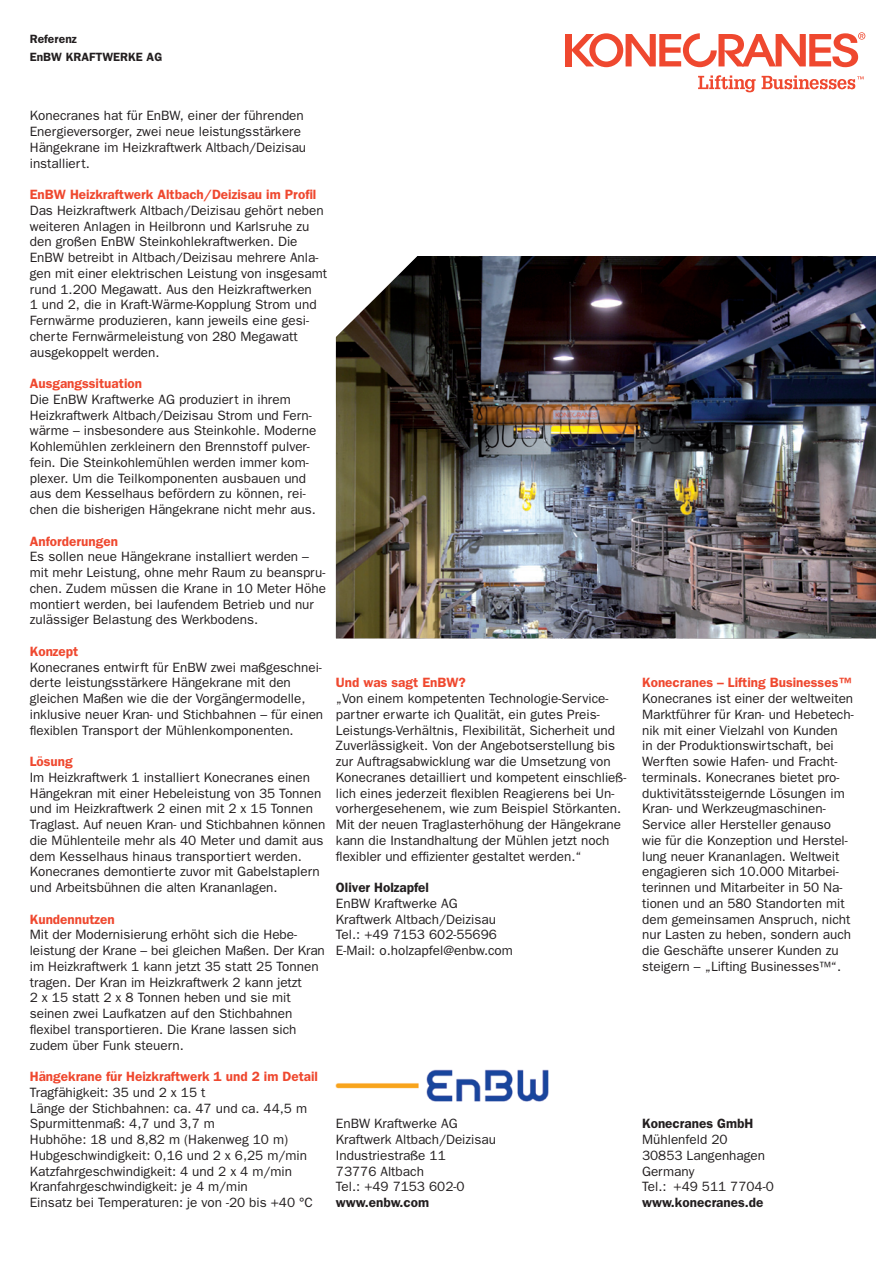
<style>
.page{position:relative;width:893px;height:1263px;background:#fff}
.page>*{position:absolute;margin:0;border:0;box-sizing:border-box;transform-origin:0 0}
.Copy{font:13.5px/15.8px "Franklin Gothic";color:#231f20}
.Head_Copy_rot{font:600 13.5px "Franklin Gothic";color:#ef482f}
.Copy-2{font:600 13.5px "Franklin Gothic";color:#231f20}
.t1{font:600 12px "Franklin Gothic";letter-spacing:.005em;color:#231f20}
</style>
<div class="page">
<svg style="left:698px;top:75px;width:58px;height:17px"></svg>
<svg style="left:762px;top:75px;width:101px;height:14px"></svg>
<div style="left:566px;top:34px;width:6px;height:32px;background:#ef482f"></div>
<svg style="left:571px;top:32px;width:294px;height:35px"></svg>
<img style="left:336px;top:256px;width:540px;height:382px">
<img style="left:335px;top:1069px;width:214px;height:33px">
<p class="t1" style="left:30px;top:32px;width:49px">Referenz</p>
<p class="t1" style="left:30px;top:50px;width:134px">EnBW KRAFTWERKE AG</p>
<p class="Copy" style="left:30px;top:108px;width:278px">Konecranes hat für EnBW, einer der führenden Energieversorger, zwei neue leistungsstärkere Hängekrane im Heizkraftwerk Altbach/Deizisau installiert.</p>
<p class="Head_Copy_rot" style="left:30px;top:186px;width:288px">EnBW Heizkraftwerk Altbach/Deizisau im Profil</p>
<p class="Copy" style="left:30px;top:202px;width:299px">Das Heizkraftwerk Altbach/Deizisau gehört neben weiteren Anlagen in Heilbronn und Karlsruhe zu den großen EnBW Steinkohlekraftwerken. Die EnBW betreibt in Altbach/Deizisau mehrere Anla&shy;gen mit einer elektrischen Leistung von insgesamt rund 1.200 Megawatt. Aus den Heizkraftwerken<br>1 und 2, die in Kraft-Wärme-Kopplung Strom und Fernwärme produzieren, kann jeweils eine gesi&shy;cherte Fernwärmeleistung von 280 Megawatt ausgekoppelt werden.</p>
<p class="Head_Copy_rot" style="left:30px;top:375px;width:114px">Ausgangssituation</p>
<p class="Copy" style="left:30px;top:391px;width:288px">Die EnBW Kraftwerke AG produziert in ihrem Heizkraftwerk Altbach/Deizisau Strom und Fern&shy;wärme – insbesondere aus Steinkohle. Moderne Kohlemühlen zerkleinern den Brennstoff pulver&shy;fein. Die Steinkohlemühlen werden immer kom&shy;plexer. Um die Teilkomponenten ausbauen und aus dem Kesselhaus befördern zu können, rei&shy;chen die bisherigen Hängekrane nicht mehr aus.</p>
<p class="Head_Copy_rot" style="left:30px;top:533px;width:90px">Anforderungen</p>
<p class="Copy" style="left:30px;top:549px;width:298px">Es sollen neue Hängekrane installiert werden – mit mehr Leistung, ohne mehr Raum zu beanspru&shy;chen. Zudem müssen die Krane in 10 Meter Höhe montiert werden, bei laufendem Betrieb und nur zulässiger Belastung des Werkbodens.</p>
<p class="Head_Copy_rot" style="left:30px;top:643px;width:50px">Konzept</p>
<p class="Copy" style="left:30px;top:659px;width:295px">Konecranes entwirft für EnBW zwei maßgeschnei&shy;derte leistungsstärkere Hängekrane mit den gleichen Maßen wie die der Vorgängermodelle, inklusive neuer Kran- und Stichbahnen – für einen flexiblen Transport der Mühlenkomponenten.</p>
<p class="Head_Copy_rot" style="left:30px;top:753px;width:44px">Lösung</p>
<p class="Copy" style="left:30px;top:769px;width:297px">Im Heizkraftwerk 1 installiert Konecranes einen Hängekran mit einer Hebeleistung von 35 Tonnen und im Heizkraftwerk 2 einen mit 2 x 15 Tonnen Traglast. Auf neuen Kran- und Stichbahnen können die Mühlenteile mehr als 40 Meter und damit aus dem Kesselhaus hinaus transportiert werden.<br>Konecranes demontierte zuvor mit Gabelstaplern und Arbeitsbühnen die alten Krananlagen.</p>
<p class="Head_Copy_rot" style="left:30px;top:911px;width:87px">Kundennutzen</p>
<p class="Copy" style="left:30px;top:927px;width:269px">Mit der Modernisierung erhöht sich die Hebe-</p>
<p class="Copy" style="left:30px;top:942px;width:297px">leistung der Krane – bei gleichen Maßen. Der Kran im Heizkraftwerk 1 kann jetzt 35 statt 25 Tonnen tragen. Der Kran im Heizkraftwerk 2 kann jetzt<br>2 x 15 statt 2 x 8 Tonnen heben und sie mit seinen zwei Laufkatzen auf den Stichbahnen flexibel transportieren. Die Krane lassen sich zudem über Funk steuern.</p>
<p class="Head_Copy_rot" style="left:30px;top:1068px;width:290px">Hängekrane für Heizkraftwerk 1 und 2 im Detail</p>
<p class="Copy" style="left:30px;top:1084px;width:177px">Tragfähigkeit: 35 und 2 x 15 t</p>
<p class="Copy" style="left:30px;top:1100px;width:279px">Länge der Stichbahnen: ca. 47 und ca. 44,5 m</p>
<p class="Copy" style="left:30px;top:1116px;width:187px">Spurmittenmaß: 4,7 und 3,7 m</p>
<p class="Copy" style="left:30px;top:1131px;width:260px">Hubhöhe: 18 und 8,82 m (Hakenweg 10 m)</p>
<p class="Copy" style="left:30px;top:1147px;width:279px">Hubgeschwindigkeit: 0,16 und 2 x 6,25 m/min</p>
<p class="Copy" style="left:30px;top:1163px;width:264px">Katzfahrgeschwindigkeit: 4 und 2 x 4 m/min</p>
<p class="Copy" style="left:30px;top:1179px;width:220px">Kranfahrgeschwindigkeit: je 4 m/min</p>
<p class="Copy" style="left:30px;top:1194px;width:285px">Einsatz bei Temperaturen: je von -20 bis +40 °C</p>
<p class="Head_Copy_rot" style="left:336px;top:675px;width:131px">Und was sagt EnBW?</p>
<p class="Copy" style="left:336px;top:690px;width:292px">„Von einem kompetenten Technologie-Service&shy;partner erwarte ich Qualität, ein gutes Preis-Leistungs-Verhältnis, Flexibilität, Sicherheit und Zuverlässigkeit. Von der Angebotserstellung bis zur Auftragsabwicklung war die Umsetzung von Konecranes detailliert und kompetent einschließ&shy;lich eines jederzeit flexiblen Reagierens bei Un&shy;vorhergesehenem, wie zum Beispiel Störkanten.<br>Mit der neuen Traglasterhöhung der Hängekrane kann die Instandhaltung der Mühlen jetzt noch flexibler und effizienter gestaltet werden.“</p>
<p class="Copy-2" style="left:336px;top:879px;width:95px">Oliver Holzapfel</p>
<p class="Copy" style="left:336px;top:895px;width:123px">EnBW Kraftwerke AG</p>
<p class="Copy" style="left:336px;top:911px;width:162px">Kraftwerk Altbach/Deizisau</p>
<p class="Copy" style="left:336px;top:927px;width:162px">Tel.: +49 7153 602-55696</p>
<p class="Copy" style="left:336px;top:942px;width:179px">E-Mail: o.holzapfel@enbw.com</p>
<p class="Copy" style="left:336px;top:1116px;width:123px">EnBW Kraftwerke AG</p>
<p class="Copy" style="left:336px;top:1131px;width:162px">Kraftwerk Altbach/Deizisau</p>
<p class="Copy" style="left:336px;top:1147px;width:111px">Industriestraße 11</p>
<p class="Copy" style="left:336px;top:1163px;width:90px">73776 Altbach</p>
<p class="Copy" style="left:336px;top:1179px;width:130px">Tel.: +49 7153 602-0</p>
<p class="Copy-2" style="left:336px;top:1194px;width:95px">www.enbw.com</p>
<p class="Head_Copy_rot" style="left:642px;top:675px;width:211px">Konecranes – Lifting Businesses™</p>
<p class="Copy" style="left:642px;top:690px;width:213px">Konecranes ist einer der weltweiten Marktführer für Kran- und Hebetech&shy;nik mit einer Vielzahl von Kunden<br>in der Produktionswirtschaft, bei Werften sowie Hafen- und Fracht&shy;terminals. Konecranes bietet pro&shy;duktivitätssteigernde Lösungen im Kran- und Werkzeugmaschinen-Service aller Hersteller genauso wie für die Konzeption und Herstel&shy;lung neuer Krananlagen. Weltweit engagieren sich 10.000 Mitarbei&shy;terinnen und Mitarbeiter in 50 Na&shy;tionen und an 580 Standorten mit dem gemeinsamen Anspruch, nicht nur Lasten zu heben, sondern auch die Geschäfte unserer Kunden zu steigern – „Lifting Businesses™“.</p>
<p class="Copy-2" style="left:642px;top:1116px;width:113px">Konecranes GmbH</p>
<p class="Copy" style="left:642px;top:1131px;width:87px">Mühlenfeld 20</p>
<p class="Copy" style="left:642px;top:1147px;width:125px">30853 Langenhagen</p>
<p class="Copy" style="left:642px;top:1163px;width:54px">Germany</p>
<p class="Copy" style="left:642px;top:1179px;width:133px">Tel.: +49 511 7704-0</p>
<p class="Copy-2" style="left:642px;top:1194px;width:123px">www.konecranes.de</p>
</div>
